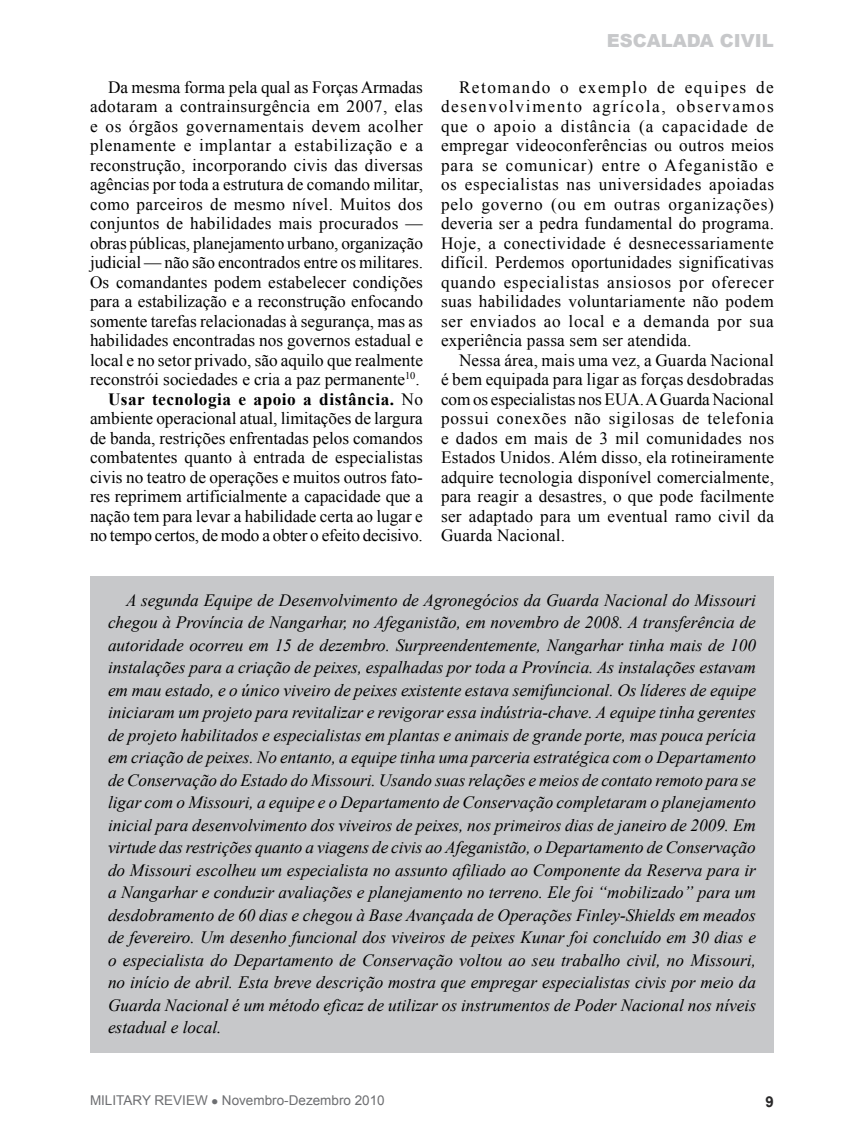
<style>
.page{position:relative;width:864px;height:1134px;background:#fff}
.page>*{position:absolute;margin:0;border:0;box-sizing:border-box;transform-origin:0 0}
.t1{font:900 18px "Arial";color:#c7c8ca}
.fob{font:17.25px/19.5px "Times New Roman";letter-spacing:.005em;color:#000;text-align:justify}
.fob-2{font:italic 17.25px/22.5px "Times New Roman";color:#000;text-align:justify}
.t2{font:700 15px "Arial";color:#292829}
.t3{font:13.5px "Arial";color:#6d6e71}
.s1{font-weight:700}
</style>
<div class="page">
<div style="left:90px;top:576px;width:684px;height:477px;background:#c7c8ca"></div>
<p class="fob" style="left:90px;top:77px;width:335px;text-indent:18px">Da mesma forma pela qual as Forças Armadas adotaram a contrainsurgência em 2007, elas e os órgãos governamentais devem acolher plenamente e implantar a estabilização e a reconstrução, incorporando civis das diversas agências por toda a estrutura de comando militar, como parceiros de mesmo nível. Muitos dos conjuntos de habilidades mais procurados — obras públicas, planejamento urbano, organização judicial — não são encontrados entre os militares.<br>Os comandantes podem estabelecer condições para a estabilização e a reconstrução enfocando somente tarefas relacionadas à segurança, mas as habilidades encontradas nos governos estadual e local e no setor privado, são aquilo que realmente reconstrói sociedades e cria a paz permanente<sup>10</sup>.</p>
<p class="fob" style="left:90px;top:389px;width:335px;text-indent:18px"><span class="s1">Usar tecnologia e apoio a distância.</span> No ambiente operacional atual, limitações de largura de banda, restrições enfrentadas pelos comandos combatentes quanto à entrada de especialistas civis no teatro de operações e muitos outros fato&shy;res reprimem artificialmente a capacidade que a nação tem para levar a habilidade certa ao lugar e no tempo certos, de modo a obter o efeito decisivo.</p>
<p class="t1" style="left:607px;top:27px;width:169px">ESCALADA CIVIL</p>
<p class="fob" style="left:441px;top:77px;width:335px;text-indent:18px">Retomando o exemplo de equipes de desenvolvimento agrícola, observamos que o apoio a distância (a capacidade de empregar videoconferências ou outros meios para se comunicar) entre o Afeganistão e os especialistas nas universidades apoiadas pelo governo (ou em outras organizações) deveria ser a pedra fundamental do programa.<br>Hoje, a conectividade é desnecessariamente difícil. Perdemos oportunidades significativas quando especialistas ansiosos por oferecer suas habilidades voluntariamente não podem ser enviados ao local e a demanda por sua experiência passa sem ser atendida.</p>
<p class="fob" style="left:441px;top:350px;width:335px;text-indent:18px">Nessa área, mais uma vez, a Guarda Nacional é bem equipada para ligar as forças desdobradas com os especialistas nos EUA. A Guarda Nacional possui conexões não sigilosas de telefonia e dados em mais de 3 mil comunidades nos Estados Unidos. Além disso, ela rotineiramente adquire tecnologia disponível comercialmente, para reagir a desastres, o que pode facilmente ser adaptado para um eventual ramo civil da Guarda Nacional.</p>
<p class="fob-2" style="left:108px;top:589px;width:650px;text-indent:18px">A segunda Equipe de Desenvolvimento de Agronegócios da Guarda Nacional do Missouri chegou à Província de Nangarhar, no Afeganistão, em novembro de 2008. A transferência de autoridade ocorreu em 15 de dezembro. Surpreendentemente, Nangarhar tinha mais de 100 instalações para a criação de peixes, espalhadas por toda a Província. As instalações estavam em mau estado, e o único viveiro de peixes existente estava semifuncional. Os líderes de equipe iniciaram um projeto para revitalizar e revigorar essa indústria-chave. A equipe tinha gerentes de projeto habilitados e especialistas em plantas e animais de grande porte, mas pouca perícia em criação de peixes. No entanto, a equipe tinha uma parceria estratégica com o Departamento de Conservação do Estado do Missouri. Usando suas relações e meios de contato remoto para se ligar com o Missouri, a equipe e o Departamento de Conservação completaram o planejamento inicial para desenvolvimento dos viveiros de peixes, nos primeiros dias de janeiro de 2009. Em virtude das restrições quanto a viagens de civis ao Afeganistão, o Departamento de Conservação do Missouri escolheu um especialista no assunto afiliado ao Componente da Reserva para ir a Nangarhar e conduzir avaliações e planejamento no terreno. Ele foi “mobilizado” para um desdobramento de 60 dias e chegou à Base Avançada de Operações Finley-Shields em meados de fevereiro. Um desenho funcional dos viveiros de peixes Kunar foi concluído em 30 dias e o especialista do Departamento de Conservação voltou ao seu trabalho civil, no Missouri, no início de abril. Esta breve descrição mostra que empregar especialistas civis por meio da Guarda Nacional é um método eficaz de utilizar os instrumentos de Poder Nacional nos níveis estadual e local.</p>
<p class="t3" style="left:90px;top:1092px;width:296px">MILITARY REVIEW ● Novembro-Dezembro 2010</p>
<p class="t2" style="left:766px;top:1092px;width:10px">9</p>
</div>
